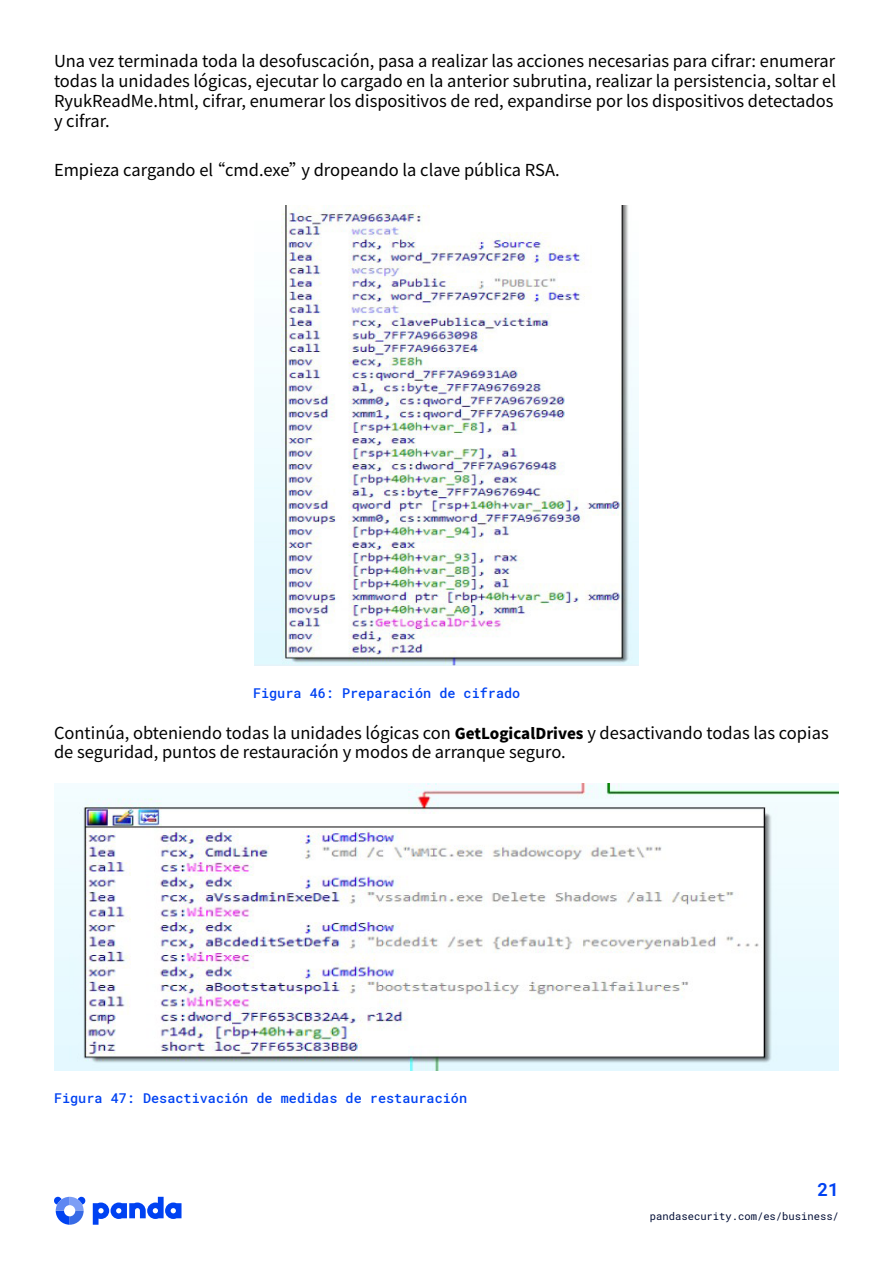
<style>
.page{position:relative;width:893px;height:1263px;background:#fff}
.page>*{position:absolute;margin:0;border:0;box-sizing:border-box;transform-origin:0 0}
.t1{font:700 18px "Roboto Mono";color:#0042f2}
.t2{font:16.5px/19.8px "Noto Sans SC";color:#000}
.Pie_de_ilustración{font:500 13.5px "Roboto Mono";color:#0042f2}
.t3{font:10.5px "Roboto Mono";color:#000d35}
.s1{font-weight:900;font-size:15px}
</style>
<div class="page">
<svg style="left:93px;top:1197px;width:89px;height:28px"></svg>
<svg style="left:54px;top:1197px;width:31px;height:28px"></svg>
<img style="left:254px;top:205px;width:385px;height:460px">
<img style="left:54px;top:784px;width:784px;height:286px">
<p class="t2" style="left:54px;top:52px;width:784px">Una vez terminada toda la desofuscación, pasa a realizar las acciones necesarias para cifrar: enumerar todas la unidades lógicas, ejecutar lo cargado en la anterior subrutina, realizar la persistencia, soltar el RyukReadMe.html, cifrar, enumerar los dispositivos de red, expandirse por los dispositivos detectados y cifrar.</p>
<p class="t2" style="left:54px;top:160px;width:507px">Empieza cargando el “cmd.exe”y dropeando la clave pública RSA.</p>
<p class="Pie_de_ilustración" style="left:253px;top:683px;width:269px">Figura 46: Preparación de cifrado</p>
<p class="t2" style="left:54px;top:723px;width:776px">Continúa, obteniendo todas la unidades lógicas con <span class="s1">GetLogicalDrives</span> y desactivando todas las copias de seguridad, puntos de restauración y modos de arranque seguro.</p>
<p class="Pie_de_ilustración" style="left:54px;top:1089px;width:415px">Figura 47: Desactivación de medidas de restauración</p>
<p class="t1" style="left:817px;top:1176px;width:23px">21</p>
<p class="t3" style="left:650px;top:1209px;width:191px">pandasecurity.com/es/business/</p>
</div>
